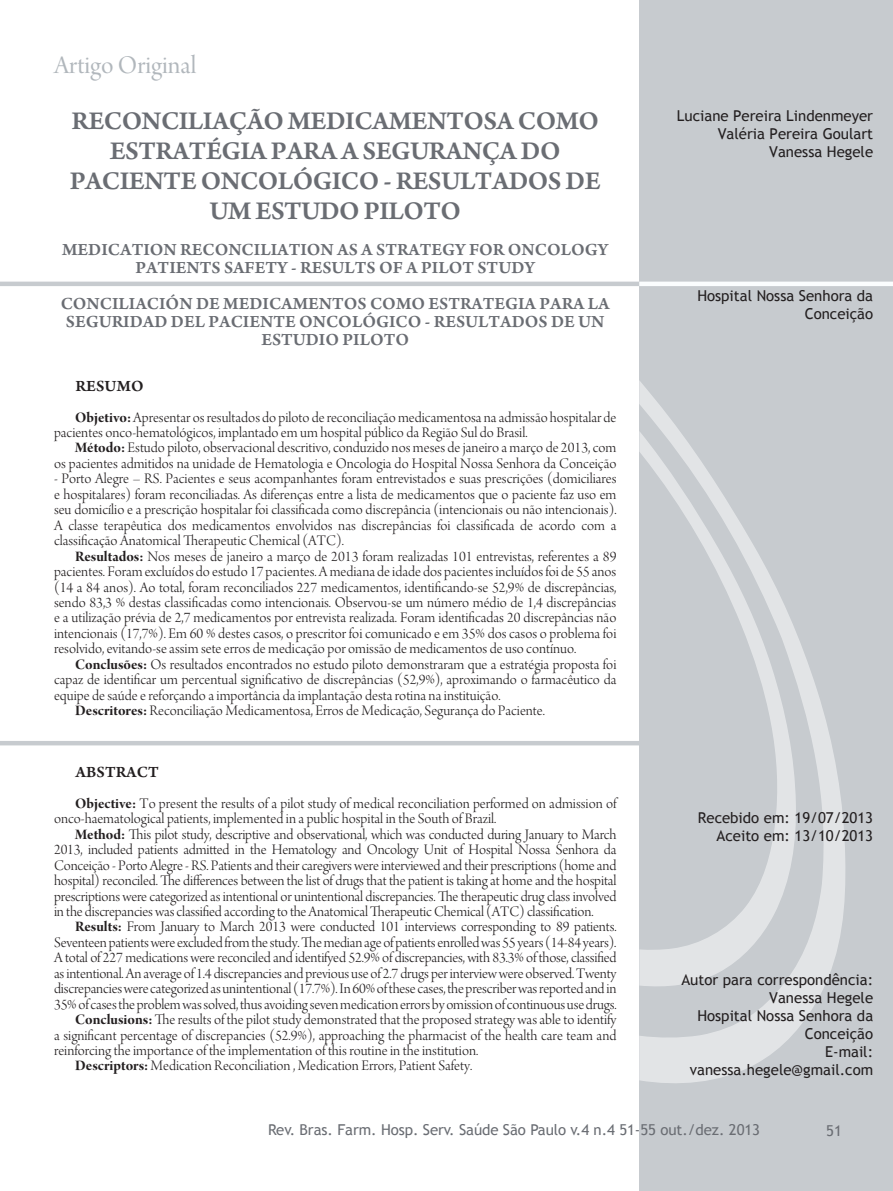
<style>
.page{position:relative;width:893px;height:1191px;background:#fff}
.page>*{position:absolute;margin:0;border:0;box-sizing:border-box;transform-origin:0 0}
.t1{font:27px/30px "Arno Pro Smbd Sm Text";letter-spacing:-.02em;color:#6a6d73;text-align:center}
.t2{font:27px "Arno Pro Display";color:#b1b7bc}
.t3{font:18px/18px "Arno Pro Smbd Sm Text";color:#6a6d73;text-align:center}
.t4{font:16.5px "Arno Pro Smbd Sm Text";color:#231f20}
.t5{font:15.45px/15.5px "Arno Pro Light Display";color:#231f20;text-align:justify}
.t6{font:15px/18px "Trebuchet MS";color:#231f20;text-align:right}
.t7{font:15px "Trebuchet MS";letter-spacing:-.005em;color:#6a6d73}
.s1{font-family:"Arno Pro Bold Display"}
</style>
<div class="page">
<div style="left:639px;top:0;width:253px;height:1191px;background:#c7cbcf"></div>
<svg style="left:639px;top:381px;width:207px;height:702px"></svg>
<svg style="left:639px;top:431px;width:157px;height:557px"></svg>
<hr style="left:0;top:282px;width:892px;height:4px;background:#c7cbcf">
<hr style="left:639px;top:282px;width:253px;height:4px;background:#fbfdfe">
<hr style="left:0;top:741px;width:694px;height:4px;background:#c7cbcf">
<h1 class="t2" style="left:54px;top:50px;width:144px">Artigo Original</h1>
<h1 class="t1" style="left:70px;top:107px;width:532px">RECONCILIAÇÃO MEDICAMENTOSA COMO<br>ESTRATÉGIA PARA A SEGURANÇA DO<br>PACIENTE ONCOLÓGICO - RESULTADOS DE<br>UM ESTUDO PILOTO</h1>
<p class="t3" style="left:62px;top:241px;width:547px">MEDICATION RECONCILIATION AS A STRATEGY FOR ONCOLOGY<br>PATIENTS SAFETY - RESULTS OF A PILOT STUDY</p>
<p class="t3" style="left:61px;top:295px;width:550px">CONCILIACIÓN DE MEDICAMENTOS COMO ESTRATEGIA PARA LA<br>SEGURIDAD DEL PACIENTE ONCOLÓGICO - RESULTADOS DE UN<br>ESTUDIO PILOTO</p>
<p class="t4" style="left:75px;top:376px;width:24px">RESUMO</p>
<p class="t5" style="left:54px;top:410px;width:564px;text-indent:21px"><span class="s1">Objetivo:</span> Apresentar os resultados do piloto de reconciliação medicamentosa na admissão hospitalar de pacientes onco-hematológicos, implantado em um hospital público da Região Sul do Brasil.</p>
<p class="t5" style="left:54px;top:441px;width:564px;text-align:right"><span class="s1">Método:</span> Estudo piloto, observacional descritivo, conduzido nos meses de janeiro a março de 2013, com<br>os pacientes admitidos na unidade de Hematologia e Oncologia do Hospital Nossa Senhora da Conceição</p>
<p class="t5" style="left:54px;top:472px;width:564px">- Porto Alegre – RS. Pacientes e seus acompanhantes foram entrevistados e suas prescrições (domiciliares e hospitalares) foram reconciliadas. As diferenças entre a lista de medicamentos que o paciente faz uso em seu domicílio e a prescrição hospitalar foi classificada como discrepância (intencionais ou não intencionais).<br>A classe terapêutica dos medicamentos envolvidos nas discrepâncias foi classificada de acordo com a classificação Anatomical Therapeutic Chemical (ATC).</p>
<p class="t5" style="left:54px;top:549px;width:564px;text-indent:21px"><span class="s1">Resultados:</span> Nos meses de janeiro a março de 2013 foram realizadas 101 entrevistas, referentes a 89 pacientes. Foram excluídos do estudo 17 pacientes. A mediana de idade dos pacientes incluídos foi de 55 anos (14 a 84 anos). Ao total, foram reconciliados 227 medicamentos, identificando-se 52,9% de discrepâncias, sendo 83,3 % destas classificadas como intencionais. Observou-se um número médio de 1,4 discrepâncias e a utilização prévia de 2,7 medicamentos por entrevista realizada. Foram identificadas 20 discrepâncias não intencionais (17,7%). Em 60 % destes casos, o prescritor foi comunicado e em 35% dos casos o problema foi resolvido, evitando-se assim sete erros de medicação por omissão de medicamentos de uso contínuo.</p>
<p class="t5" style="left:75px;top:658px;width:542px"><span class="s1">Conclusões:</span> Os resultados encontrados no estudo piloto demonstraram que a estratégia proposta foi</p>
<p class="t5" style="left:54px;top:673px;width:564px">capaz de identificar um percentual significativo de discrepâncias (52,9%), aproximando o farmacêutico da</p>
<p class="t5" style="left:54px;top:688px;width:448px">equipe de saúde e reforçando a importância da implantação desta rotina na instituição.</p>
<p class="t5" style="left:75px;top:704px;width:471px"><span class="s1">Descritores:</span> Reconciliação Medicamentosa, Erros de Medicação, Segurança do Paciente.</p>
<p class="t4" style="left:75px;top:762px;width:33px">ABSTRACT</p>
<p class="t5" style="left:54px;top:797px;width:564px;text-indent:21px"><span class="s1">Objective:</span> To present the results of a pilot study of medical reconciliation performed on admission of onco-haematological patients, implemented in a public hospital in the South of Brazil.</p>
<p class="t5" style="left:54px;top:827px;width:564px;text-indent:21px"><span class="s1">Method:</span> This pilot study, descriptive and observational, which was conducted during January to March 2013, included patients admitted in the Hematology and Oncology Unit of Hospital Nossa Senhora da Conceição - Porto Alegre - RS. Patients and their caregivers were interviewed and their prescriptions (home and hospital) reconciled. The differences between the list of drugs that the patient is taking at home and the hospital prescriptions were categorized as intentional or unintentional discrepancies. The therapeutic drug class involved in the discrepancies was classified according to the Anatomical Therapeutic Chemical (ATC) classification.</p>
<p class="t5" style="left:75px;top:920px;width:542px"><span class="s1">Results:</span> From January to March 2013 were conducted 101 interviews corresponding to 89 patients.</p>
<p class="t5" style="left:54px;top:936px;width:564px">Seventeen patients were excluded from the study. The median age of patients enrolled was 55 years (14-84 years).</p>
<p class="t5" style="left:54px;top:951px;width:564px">A total of 227 medications were reconciled and identifyed 52.9% of discrepancies, with 83.3% of those, classified</p>
<p class="t5" style="left:54px;top:967px;width:564px">as intentional. An average of 1.4 discrepancies and previous use of 2.7 drugs per interview were observed. Twenty</p>
<p class="t5" style="left:54px;top:982px;width:564px">discrepancies were categorized as unintentional (17.7%). In 60% of these cases, the prescriber was reported and in</p>
<p class="t5" style="left:54px;top:997px;width:564px">35% of cases the problem was solved, thus avoiding seven medication errors by omission of continuous use drugs.</p>
<p class="t5" style="left:75px;top:1013px;width:542px"><span class="s1">Conclusions:</span> The results of the pilot study demonstrated that the proposed strategy was able to identify</p>
<p class="t5" style="left:54px;top:1028px;width:564px">a significant percentage of discrepancies (52.9%), approaching the pharmacist of the health care team and</p>
<p class="t5" style="left:54px;top:1044px;width:426px">reinforcing the importance of the implementation of this routine in the institution.</p>
<p class="t5" style="left:75px;top:1059px;width:398px"><span class="s1">Descriptors:</span> Medication Reconciliation , Medication Errors, Patient Safety.</p>
<p class="t6" style="left:677px;top:107px;width:198px">Luciane Pereira Lindenmeyer<br>Valéria Pereira Goulart<br>Vanessa Hegele</p>
<p class="t6" style="left:697px;top:287px;width:177px">Hospital Nossa Senhora da<br>Conceição</p>
<p class="t6" style="left:697px;top:809px;width:177px">Recebido em: 19/07/2013<br>Aceito em: 13/10/2013</p>
<p class="t6" style="left:681px;top:971px;width:193px">Autor para correspondência:<br>Vanessa Hegele<br>Hospital Nossa Senhora da<br>Conceição<br>E-mail: vanessa.hegele@gmail.com</p>
<p class="t7" style="left:268px;top:1121px;width:493px">Rev. Bras. Farm. Hosp. Serv. Saúde São Paulo v.4 n.4 51-55 out./dez. 2013</p>
<p class="t7" style="left:826px;top:1121px;width:17px">51</p>
</div>
